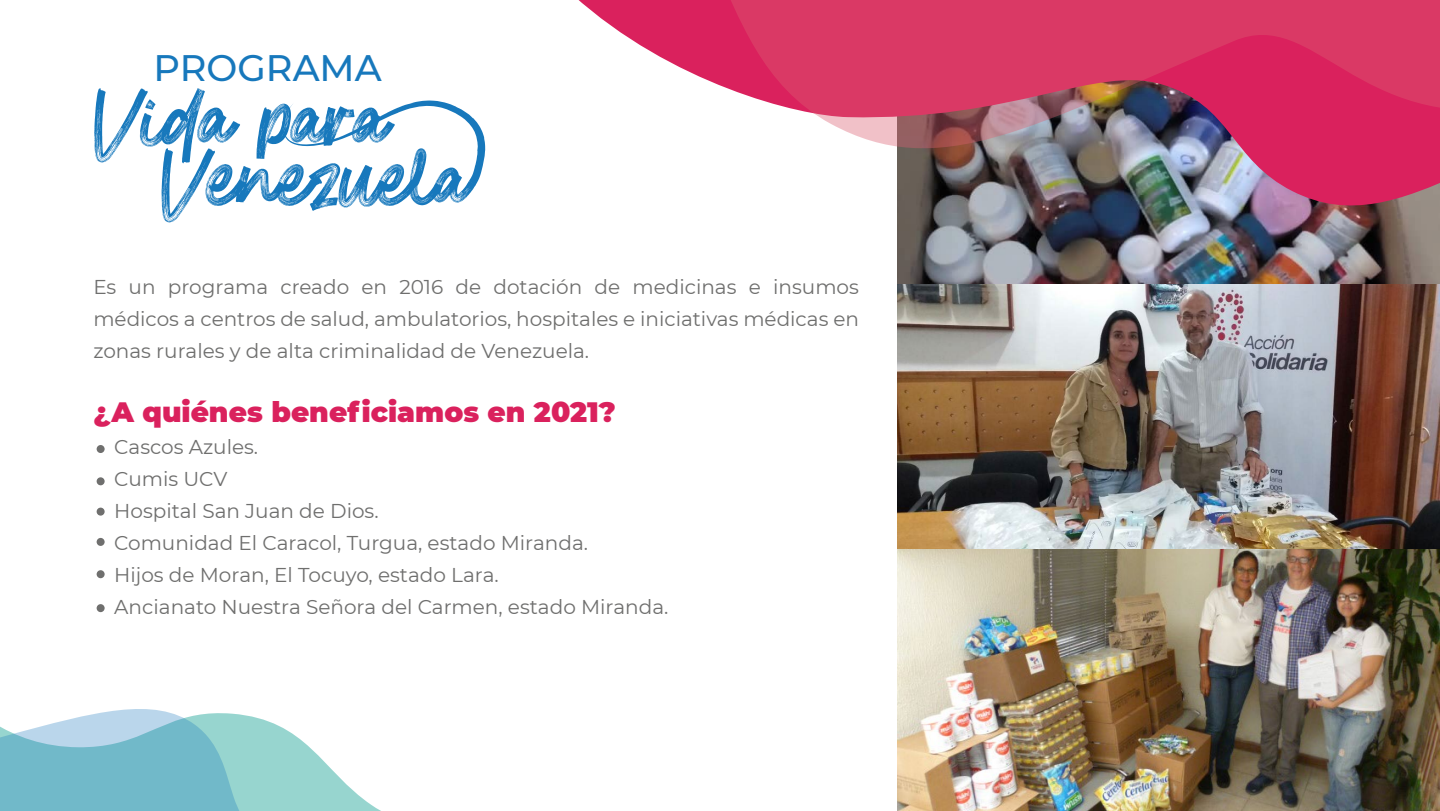
<style>
.page{position:relative;width:1440px;height:811px;background:#fff}
.page>*{position:absolute;margin:0;border:0;box-sizing:border-box;transform-origin:0 0}
.t1{font:102.2px "Brittanian";letter-spacing:-.035em;color:#1778bc}
.t2{font:500 36.8px "Montserrat";color:#1778bc}
.t3{font:900 28px "Montserrat";color:#da215d}
.t4{font:20px/32px "Montserrat";color:#6f6f6e;text-align:justify}
</style>
<div class="page">
<svg style="left:282px;top:100px;width:203px;height:85px"></svg>
<img style="left:897px;top:249px;width:543px;height:562px">
<img style="left:897px;top:148px;width:543px;height:101px">
<svg style="left:456px;top:0;width:984px;height:148px"></svg>
<svg style="left:0;top:709px;width:381px;height:102px"></svg>
<div style="left:97px;top:445px;width:8px;height:8px;background:#6f6f6e;border-radius:50%"></div>
<div style="left:97px;top:477px;width:8px;height:8px;background:#6f6f6e;border-radius:50%"></div>
<div style="left:97px;top:507px;width:8px;height:8px;background:#6f6f6e;border-radius:50%"></div>
<div style="left:97px;top:538px;width:8px;height:8px;background:#6f6f6e;border-radius:50%"></div>
<div style="left:97px;top:570px;width:8px;height:8px;background:#6f6f6e;border-radius:50%"></div>
<div style="left:97px;top:604px;width:8px;height:8px;background:#6f6f6e;border-radius:50%"></div>
<h2 class="t2" style="left:154px;top:42px;width:230px">PROGRAMA</h2>
<h1 class="t1" style="left:94px;top:82px;width:293px">Vida para</h1>
<h1 class="t1" style="left:162px;top:142px;width:306px">Venezuela</h1>
<p class="t4" style="left:93px;top:270px;width:767px">Es un programa creado en 2016 de dotación de medicinas e insumos médicos a centros de salud, ambulatorios, hospitales e iniciativas médicas en zonas rurales y de alta criminalidad de Venezuela.</p>
<h3 class="t3" style="left:93px;top:391px;width:524px">¿A quiénes beneficiamos en 2021?</h3>
<p class="t4" style="left:114px;top:430px;width:556px;text-align:left">Cascos Azules.<br>Cumis UCV<br>Hospital San Juan de Dios.<br>Comunidad El Caracol, Turgua, estado Miranda.<br>Hijos de Moran, El Tocuyo, estado Lara.<br>Ancianato Nuestra Señora del Carmen, estado Miranda.</p>
</div>
